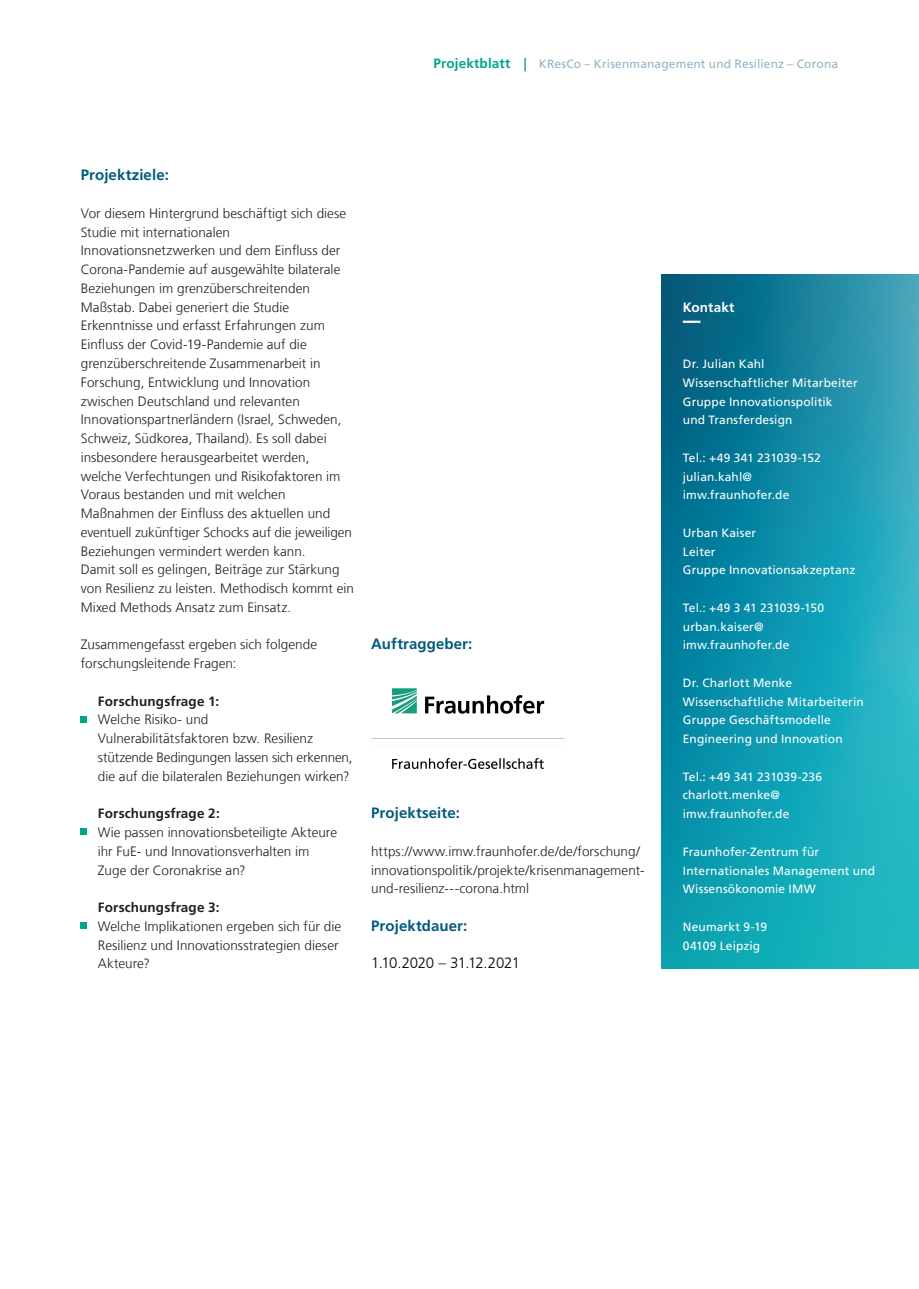
<style>
.page{position:relative;width:919px;height:1289px;background:#fff}
.page>*{position:absolute;margin:0;border:0;box-sizing:border-box;transform-origin:0 0}
.Fliesstext_9_12_5_sc{font:700 15px "Frutiger LT Com";letter-spacing:.005em;color:#005b7f}
.Fliesstext_9_12_5_sc-2{font:300 15px "Frutiger LT Com";letter-spacing:-.02em;color:#000}
.Zwischenueberschrift{font:700 15px "Frutiger LT Com";letter-spacing:.005em;color:#005b7f}
.Fliesstext_9_12_5_sc-3{font:300 13.5px/18.8px "Frutiger LT Com";color:#231f20}
.Infokasten_klein_Ube{font:700 13.5px "Frutiger LT Com";letter-spacing:.005em;color:#fff}
.Infokasten_klein_Fli{font:12px/18.8px "Frutiger LT Com";letter-spacing:.01em;color:#fff}
.Kolumnentitel_rechts{font:12px "Frutiger LT Com";letter-spacing:.015em;color:#93b3c3}
.s1{font-weight:700;font-size:13.5px;color:#00a786}
.s2{font-weight:700}
</style>
<div class="page">
<svg style="left:661px;top:274px;width:257px;height:694px;background:#1396ac"></svg>
<img style="left:371px;top:688px;width:193px;height:81px">
<svg style="left:81px;top:716px;width:6px;height:6px"></svg>
<svg style="left:81px;top:828px;width:6px;height:6px"></svg>
<svg style="left:81px;top:922px;width:6px;height:6px"></svg>
<svg style="left:682px;top:321px;width:236px;height:2px"></svg>
<p class="Kolumnentitel_rechts" style="left:433px;top:57px;width:406px"><span class="s1">Projektblatt |</span> KResCo – Krisenmanagement und Resilienz – Corona</p>
<p class="Zwischenueberschrift" style="left:81px;top:166px;width:89px">Projektziele:</p>
<p class="Fliesstext_9_12_5_sc-3" style="left:81px;top:204px;width:275px">Vor diesem Hintergrund beschäftigt sich diese Studie mit internationalen Innovationsnetzwerken und dem Einfluss der Corona-Pandemie auf ausgewählte bilaterale Beziehungen im grenzüberschreitenden Maßstab. Dabei generiert die Studie Erkenntnisse und erfasst Erfahrungen zum Einfluss der Covid-19-Pandemie auf die grenzüberschreitende Zusammenarbeit in Forschung, Entwicklung und Innovation zwischen Deutschland und relevanten Innovationspartnerländern (Israel, Schweden, Schweiz, Südkorea, Thailand). Es soll dabei insbesondere herausgearbeitet werden,<br>welche Verfechtungen und Risikofaktoren im Voraus bestanden und mit welchen Maßnahmen der Einfluss des aktuellen und eventuell zukünftiger Schocks auf die jeweiligen Beziehungen vermindert werden kann.<br>Damit soll es gelingen, Beiträge zur Stärkung von Resilienz zu leisten. Methodisch kommt ein Mixed Methods Ansatz zum Einsatz.</p>
<p class="Fliesstext_9_12_5_sc-3" style="left:81px;top:635px;width:238px">Zusammengefasst ergeben sich folgende forschungsleitende Fragen:</p>
<p class="Fliesstext_9_12_5_sc-3" style="left:98px;top:691px;width:256px"><span class="s2">Forschungsfrage 1:<br></span>Welche Risiko- und<br>Vulnerabilitätsfaktoren bzw. Resilienz stützende Bedingungen lassen sich erkennen, die auf die bilateralen Beziehungen wirken?</p>
<p class="Fliesstext_9_12_5_sc-3" style="left:98px;top:804px;width:241px"><span class="s2">Forschungsfrage 2:<br></span>Wie passen innovationsbeteiligte Akteure ihr FuE- und Innovationsverhalten im<br>Zuge der Coronakrise an?</p>
<p class="Fliesstext_9_12_5_sc-3" style="left:98px;top:898px;width:245px"><span class="s2">Forschungsfrage 3:<br></span>Welche Implikationen ergeben sich für die<br>Resilienz und Innovationsstrategien dieser<br>Akteure?</p>
<p class="Fliesstext_9_12_5_sc" style="left:371px;top:635px;width:103px">Auftraggeber:</p>
<p class="Fliesstext_9_12_5_sc" style="left:371px;top:804px;width:90px">Projektseite:</p>
<p class="Fliesstext_9_12_5_sc-3" style="left:371px;top:841px;width:275px">https://www.imw.fraunhofer.de/de/forschung/ innovationspolitik/projekte/krisenmanagement&shy;und-resilienz---corona.html</p>
<p class="Fliesstext_9_12_5_sc" style="left:371px;top:916px;width:98px">Projektdauer:</p>
<p class="Fliesstext_9_12_5_sc-2" style="left:371px;top:954px;width:150px">1.10.2020 – 31.12.2021</p>
<p class="Infokasten_klein_Ube" style="left:682px;top:299px;width:53px">Kontakt</p>
<p class="Infokasten_klein_Fli" style="left:682px;top:354px;width:83px">Dr. Julian Kahl</p>
<p class="Infokasten_klein_Fli" style="left:682px;top:373px;width:176px">Wissenschaftlicher Mitarbeiter<br>Gruppe Innovationspolitik und Transferdesign</p>
<p class="Infokasten_klein_Fli" style="left:682px;top:448px;width:139px">Tel.: +49 341 231039-152 julian.kahl@ imw.fraunhofer.de</p>
<p class="Infokasten_klein_Fli" style="left:682px;top:523px;width:75px">Urban Kaiser</p>
<p class="Infokasten_klein_Fli" style="left:682px;top:542px;width:174px">Leiter<br>Gruppe Innovationsakzeptanz</p>
<p class="Infokasten_klein_Fli" style="left:682px;top:598px;width:143px">Tel.: +49 3 41 231039-150 urban.kaiser@ imw.fraunhofer.de</p>
<p class="Infokasten_klein_Fli" style="left:682px;top:673px;width:182px">Dr. Charlott Menke<br>Wissenschaftliche Mitarbeiterin<br>Gruppe Geschäftsmodelle<br>Engineering und Innovation</p>
<p class="Infokasten_klein_Fli" style="left:682px;top:767px;width:141px">Tel.: +49 341 231039-236</p>
<p class="Infokasten_klein_Fli" style="left:682px;top:786px;width:108px">charlott.menke@ imw.fraunhofer.de</p>
<p class="Infokasten_klein_Fli" style="left:682px;top:842px;width:138px">Fraunhofer-Zentrum für</p>
<p class="Infokasten_klein_Fli" style="left:682px;top:861px;width:194px">Internationales Management und</p>
<p class="Infokasten_klein_Fli" style="left:682px;top:879px;width:134px">Wissensökonomie IMW</p>
<p class="Infokasten_klein_Fli" style="left:682px;top:917px;width:86px">Neumarkt 9-19</p>
<p class="Infokasten_klein_Fli" style="left:682px;top:936px;width:79px">04109 Leipzig</p>
</div>
